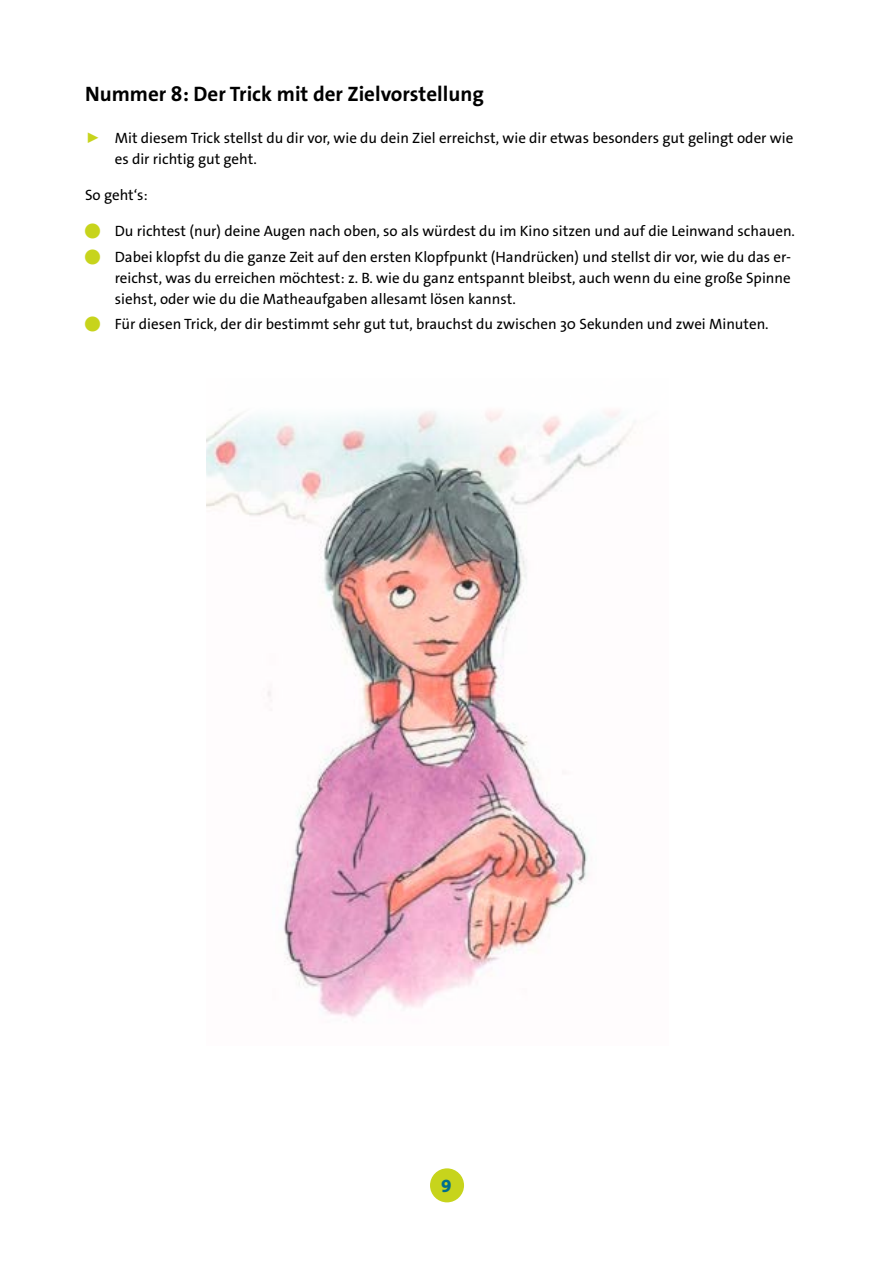
<style>
.page{position:relative;width:893px;height:1263px;background:#fff}
.page>*{position:absolute;margin:0;border:0;box-sizing:border-box;transform-origin:0 0}
.t1{font:700 21px "The Sans Os F";color:#000}
.t2{font:800 18px "The Sans Os F";color:#006e8e}
.t3{font:15px/21px "The Sans Os F";color:#000}
.s1{color:#c7d41c}
</style>
<div class="page">
<div style="left:430px;top:1168px;width:34px;height:34px;background:#c7d41c;border-radius:50%"></div>
<img style="left:206px;top:411px;width:426px;height:609px">
<h1 class="t1" style="left:85px;top:80px;width:400px">Nummer 8: Der Trick mit der Zielvorstellung</h1>
<p class="t3" style="left:115px;top:128px;width:680px;text-indent:-30px"><span class="s1">▶</span> Mit diesem Trick stellst du dir vor, wie du dein Ziel erreichst, wie dir etwas besonders gut gelingt oder wie es dir richtig gut geht.</p>
<p class="t3" style="left:85px;top:185px;width:64px">So geht‘s:</p>
<p class="t3" style="left:85px;top:221px;width:711px"><span class="s1">●</span> Du richtest (nur) deine Augen nach oben, so als würdest du im Kino sitzen und auf die Leinwand schauen.</p>
<p class="t3" style="left:115px;top:246px;width:678px;text-align:justify;text-indent:-30px"><span class="s1">●</span> Dabei klopfst du die ganze Zeit auf den ersten Klopfpunkt (Handrücken) und stellst dir vor, wie du das er&shy;reichst, was du erreichen möchtest: z. B. wie du ganz entspannt bleibst, auch wenn du eine große Spinne siehst, oder wie du die Matheaufgaben allesamt lösen kannst.</p>
<p class="t3" style="left:85px;top:313px;width:685px"><span class="s1">●</span> Für diesen Trick, der dir bestimmt sehr gut tut, brauchst du zwischen 30 Sekunden und zwei Minuten.</p>
<p class="t2" style="left:441px;top:1174px;width:12px">9</p>
</div>
